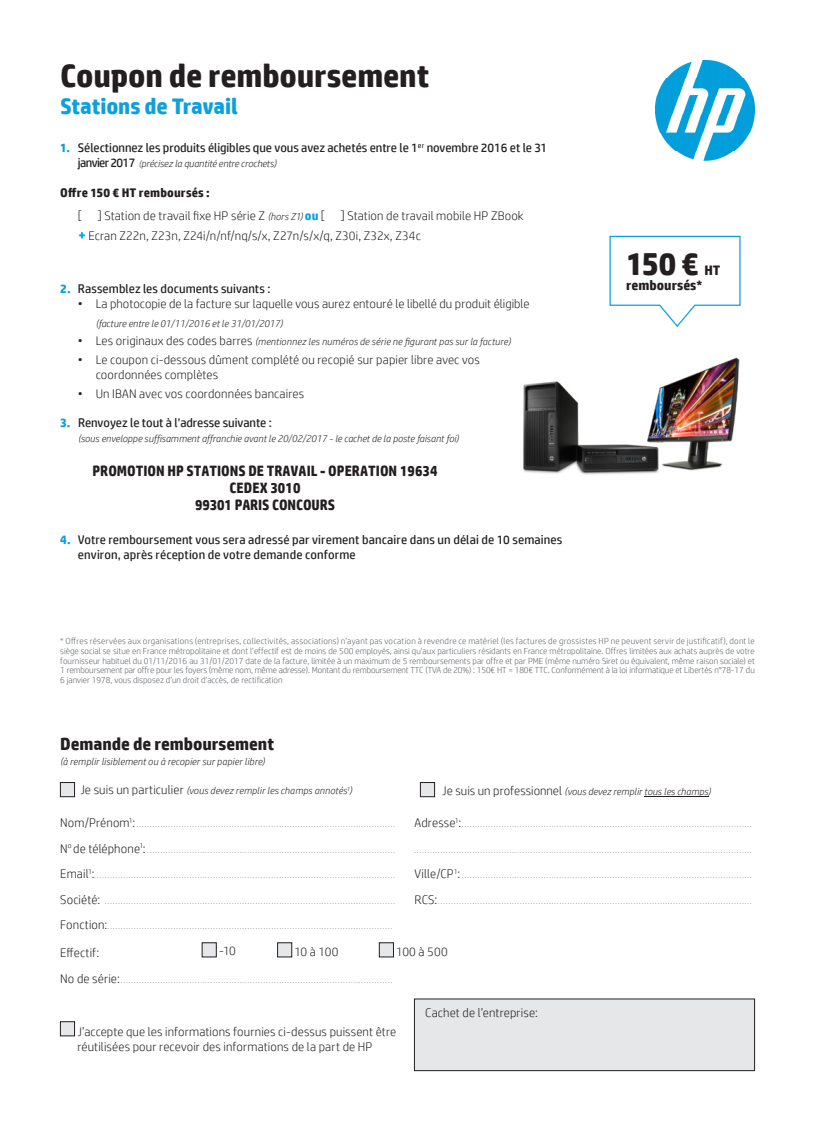
<style>
.page{position:relative;width:815px;height:1124px;background:#fff}
.page>*{position:absolute;margin:0;border:0;box-sizing:border-box;transform-origin:0 0}
.t1{font:700 32.5px "HP Simplified";letter-spacing:-.005em;color:#231f20}
.t2{font:700 22.5px "HP Simplified";letter-spacing:-.005em;color:#0ca0dd}
.t3{font:700 17.5px "HP Simplified";letter-spacing:-.005em;color:#231f20}
.t4{font:700 15px/17px "HP Simplified";color:#231f20;text-align:center;scale:.93 1}
.t5{font:700 13.75px "HP Simplified";letter-spacing:.005em;color:#231f20}
.t6{font:300 12.5px/15px "HP Simplified";letter-spacing:.01em;color:#231f20}
.t7{font:12.5px/15px "HP Simplified";letter-spacing:.005em;color:#231f20}
.t8{font:700 12.5px "HP Simplified";letter-spacing:.015em;color:#231f20}
.t9{font:italic 300 10px "HP Simplified";color:#231f20}
.t10{font:300 8.75px/9.4px "HP Simplified";color:#5f6368}
.t11{font:300 6.25px "HP Simplified";color:#231f20}
.s1{font-weight:700;color:#0ca0dd}
.s2{font-weight:400;font-style:normal;font-size:12.5px}
.s3{font-size:8.75px}
.s4{font-style:italic;font-size:10px}
.s5{font-weight:700;font-size:13.75px;color:#0ca0dd}
.s6{font-weight:300}
.s7{font-style:normal;font-size:12.5px}
.s8{font-size:12.5px}
</style>
<div class="page">
<img style="left:656px;top:60px;width:99px;height:100px">
<div style="left:60px;top:782px;width:15px;height:14px;background:#e6e7e9"></div>
<div style="left:60px;top:782px;width:15px;height:14px;border:1px solid #231f20"></div>
<div style="left:420px;top:782px;width:15px;height:14px;background:#e6e7e9"></div>
<div style="left:420px;top:782px;width:15px;height:14px;border:1px solid #231f20"></div>
<hr style="left:644px;top:795px;width:64px;height:1px;background:#231f20">
<div style="left:202px;top:942px;width:14px;height:14px;background:#e6e7e9"></div>
<div style="left:202px;top:942px;width:14px;height:14px;border:1px solid #231f20"></div>
<div style="left:278px;top:942px;width:14px;height:14px;background:#e6e7e9"></div>
<div style="left:277px;top:942px;width:15px;height:14px;border:1px solid #231f20"></div>
<div style="left:379px;top:942px;width:14px;height:14px;background:#e6e7e9"></div>
<div style="left:379px;top:942px;width:15px;height:14px;border:1px solid #231f20"></div>
<div style="left:60px;top:1021px;width:15px;height:14px;background:#e6e7e9"></div>
<div style="left:60px;top:1021px;width:15px;height:14px;border:1px solid #231f20"></div>
<div style="left:414px;top:998px;width:341px;height:72px;background:#e6e7e9"></div>
<svg style="left:609px;top:235px;width:132px;height:92px"></svg>
<img style="left:523px;top:357px;width:217px;height:118px">
<p class="t1" style="left:60px;top:56px;width:371px">Coupon de remboursement</p>
<p class="t2" style="left:60px;top:93px;width:179px">Stations de Travail</p>
<p class="t7" style="left:60px;top:140px;width:489px"><span class="s1">1.</span> Sélectionnez les produits éligibles que vous avez achetés entre le 1<sup>er</sup> novembre 2016 et le 31</p>
<p class="t9" style="left:78px;top:158px;width:200px"><span class="s2">janvier 2017</span> <span class="s3">(</span>précisez la quantité entre crochets)</p>
<p class="t8" style="left:60px;top:185px;width:151px">Offre 150 € HT remboursés :</p>
<p class="t6" style="left:78px;top:207px;width:5px">[</p>
<p class="t6" style="left:98px;top:207px;width:229px">] Station de travail fixe HP série Z <span class="s4">(hors Z1)</span> <span class="s1">ou</span> [</p>
<p class="t6" style="left:341px;top:207px;width:184px">] Station de travail mobile HP ZBook</p>
<p class="t6" style="left:79px;top:227px;width:344px"><span class="s5">+</span> Ecran Z22n, Z23n, Z24i/n/nf/nq/s/x, Z27n/s/x/q, Z30i, Z32x, Z34c</p>
<p class="t7" style="left:78px;top:281px;width:194px;text-indent:-18px"><span class="s1">2.</span> Rassemblez les documents suivants : <span class="s6">•</span></p>
<p class="t6" style="left:96px;top:296px;width:435px">La photocopie de la facture sur laquelle vous aurez entouré le libellé du produit éligible</p>
<p class="t9" style="left:96px;top:318px;width:189px">(facture entre le 01/11/2016 et le 31/01/2017)</p>
<p class="t9" style="left:78px;top:336px;width:434px"><span class="s7">• Les originaux des codes barres</span> (mentionnez les numéros de série ne figurant pas sur la facture)</p>
<p class="t6" style="left:96px;top:352px;width:386px;text-indent:-18px">• Le coupon ci-dessous dûment complété ou recopié sur papier libre avec vos coordonnées complètes</p>
<p class="t6" style="left:78px;top:385px;width:228px">• Un IBAN avec vos coordonnées bancaires</p>
<p class="t7" style="left:60px;top:414px;width:213px"><span class="s1">3.</span> Renvoyez le tout à l’adresse suivante :</p>
<p class="t9" style="left:78px;top:432px;width:382px">(sous enveloppe suffisamment affranchie avant le 20/02/2017 - le cachet de la poste faisant foi)</p>
<p class="t4" style="left:93px;top:462px;width:372px">PROMOTION HP STATIONS DE TRAVAIL - OPERATION 19634<br>CEDEX 3010<br>99301 PARIS CONCOURS</p>
<p class="t7" style="left:78px;top:532px;width:486px;text-indent:-18px"><span class="s1">4.</span> Votre remboursement vous sera adressé par virement bancaire dans un délai de 10 semaines environ, après réception de votre demande conforme</p>
<p class="t1" style="left:626px;top:245px;width:74px">150 €</p>
<p class="t5" style="left:704px;top:262px;width:18px">HT</p>
<p class="t5" style="left:626px;top:277px;width:78px">remboursés*</p>
<p class="t10" style="left:60px;top:635px;width:696px;line-height:10.9px">* Offres réservées aux organisations (entreprises, collectivités, associations) n’ayant pas vocation à revendre ce matériel (les factures de grossistes HP ne peuvent servir de justificatif), dont le siège social se situe en France métropolitaine et dont l’effectif est de moins de 500 employés, ainsi qu’aux particuliers résidants en France métropolitaine. Offres limitées aux achats auprès de votre</p>
<p class="t10" style="left:60px;top:656px;width:696px;text-align:justify">fournisseur habituel du 01/11/2016 au 31/01/2017 date de la facture, limitée à un maximum de 5 remboursements par offre et par PME (même numéro Siret ou équivalent, même raison sociale) et 1 remboursement par offre pour les foyers (même nom, même adresse). Montant du remboursement TTC (TVA de 20%) : 150€ HT = 180€ TTC. Conformément à la loi informatique et Libertés n°78-17 du 6 janvier 1978, vous disposez d’un droit d’accès, de rectification</p>
<p class="t3" style="left:60px;top:733px;width:215px">Demande de remboursement</p>
<p class="t9" style="left:60px;top:755px;width:206px">(à remplir lisiblement ou à recopier sur papier libre)</p>
<p class="t9" style="left:80px;top:784px;width:273px"><span class="s7">Je suis un particulier</span> (vous devez remplir les champs annotés<sup>1</sup>)</p>
<p class="t9" style="left:442px;top:785px;width:270px"><span class="s7">Je suis un professionnel</span> (vous devez remplir tous les champs)</p>
<p class="t11" style="left:60px;top:821px;width:336px"><span class="s8">Nom/Prénom</span><sup>1</sup><span class="s8">:</span>..................................................................................................</p>
<p class="t11" style="left:415px;top:821px;width:339px"><span class="s8">Adresse</span><sup>1</sup><span class="s8">:</span>..............................................................................................................</p>
<p class="t11" style="left:60px;top:872px;width:336px"><span class="s8">Email</span><sup>1</sup><span class="s8">:</span>..................................................................................................................</p>
<p class="t11" style="left:415px;top:872px;width:339px"><span class="s8">Ville/CP</span><sup>1</sup><span class="s8">:</span>..............................................................................................................</p>
<p class="t11" style="left:60px;top:898px;width:336px"><span class="s8">Société:</span> ..............................................................................................................</p>
<p class="t11" style="left:415px;top:898px;width:339px"><span class="s8">RCS:</span>.......................................................................................................................</p>
<p class="t11" style="left:60px;top:923px;width:333px"><span class="s8">Fonction:</span>............................................................................................................</p>
<p class="t6" style="left:60px;top:944px;width:41px">Effectif:</p>
<p class="t6" style="left:219px;top:942px;width:18px">-10</p>
<p class="t6" style="left:295px;top:943px;width:45px">10 à 100</p>
<p class="t6" style="left:396px;top:943px;width:53px">100 à 500</p>
<p class="t11" style="left:60px;top:976px;width:333px"><span class="s8">No de série:</span>.......................................................................................................</p>
<p class="t6" style="left:77px;top:1023px;width:320px">J’accepte que les informations fournies ci-dessus puissent être réutilisées pour recevoir des informations de la part de HP</p>
<p class="t6" style="left:425px;top:1004px;width:114px">Cachet de l’entreprise:</p>
</div>
